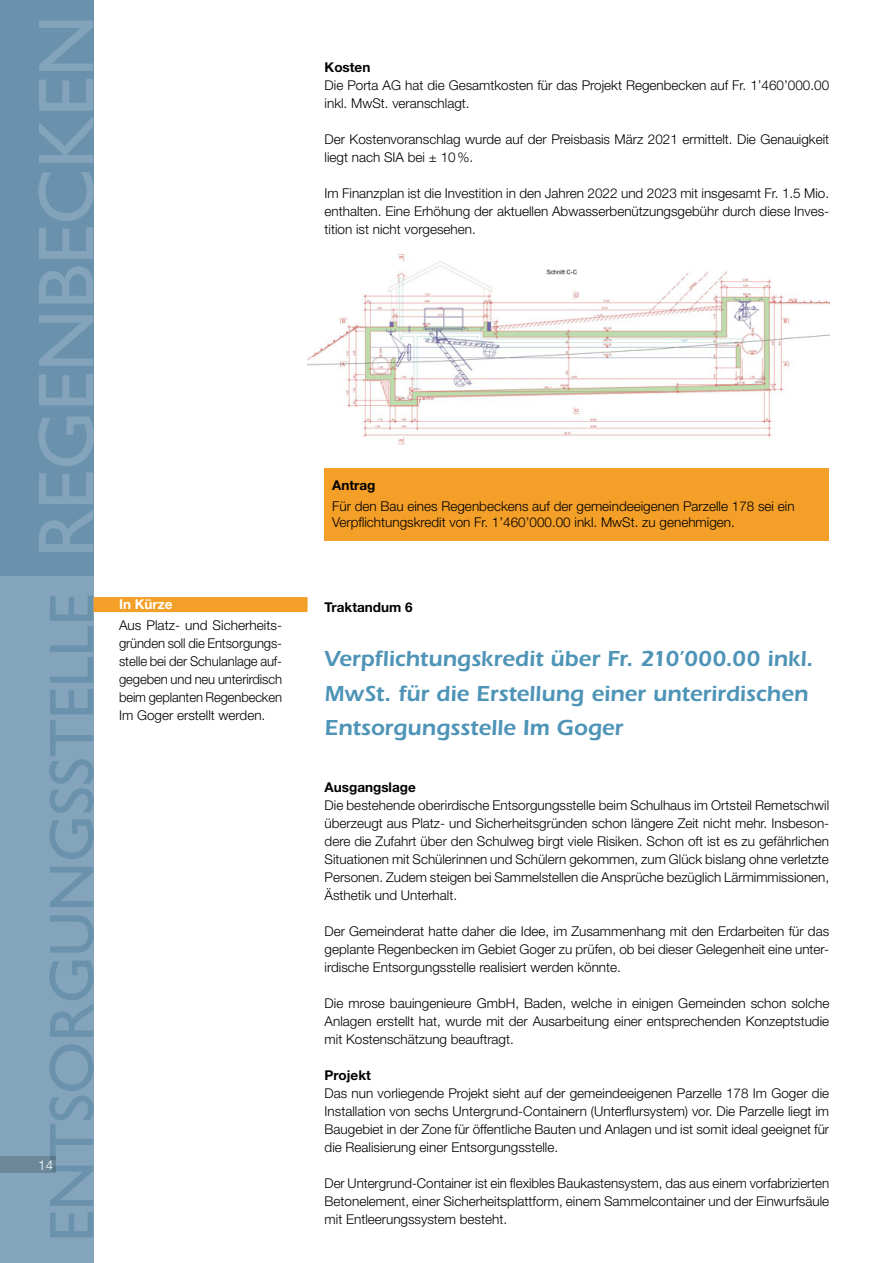
<style>
.page{position:relative;width:893px;height:1263px;background:#fff}
.page>*{position:absolute;margin:0;border:0;box-sizing:border-box;transform-origin:0 0}
.t1{font:79.5px "Gill Sans";letter-spacing:-.005em;color:#83a4bb}
.t2{font:63.3px "Gill Sans";letter-spacing:-.005em;color:#6b92ac}
.t3{font:600 22.5px/34.5px "Itc Eras";letter-spacing:-.005em;color:#4e94b7}
.t4{font:300 13.5px/18px "Helvetica Neue";color:#000;text-align:justify}
.t5{font:700 13.5px "Helvetica Neue";color:#000}
.t6{font:700 13.5px "Helvetica Neue";color:#fff}
.t7{font:300 13.5px "Helvetica Neue";color:#fff}
</style>
<div class="page">
<div style="left:0;top:0;width:94px;height:576px;background:#6b92ac"></div>
<div style="left:0;top:576px;width:93px;height:687px;background:#83a4bb"></div>
<div style="left:0;top:1156px;width:56px;height:17px;background:#6c879a"></div>
<img style="left:308px;top:253px;width:521px;height:192px">
<div style="left:325px;top:468px;width:504px;height:72px;background:#f49f28"></div>
<div style="left:94px;top:597px;width:214px;height:15px;background:#f49f28"></div>
<h1 class="t1" style="left:21px;top:558px;width:545px;rotate:-90deg">REGENBECKEN</h1>
<h2 class="t2" style="left:36px;top:1242px;width:650px;rotate:-90deg">ENTSORGUNGSSTELLE</h2>
<p class="t7" style="left:38px;top:1157px;width:17px">14</p>
<p class="t6" style="left:119px;top:596px;width:55px">In Kürze</p>
<p class="t4" style="left:119px;top:616px;width:165px">Aus Platz- und Sicherheits&shy;gründen soll die Entsorgungs&shy;stelle bei der Schulanlage auf&shy;gegeben und neu unterirdisch beim geplanten Regenbecken Im Goger erstellt werden.</p>
<p class="t5" style="left:325px;top:59px;width:47px">Kosten</p>
<p class="t4" style="left:325px;top:76px;width:506px">Die Porta AG hat die Gesamtkosten für das Projekt Regenbecken auf Fr. 1’460’000.00 inkl. MwSt. veranschlagt.</p>
<p class="t4" style="left:325px;top:130px;width:506px">Der Kostenvoranschlag wurde auf der Preisbasis März 2021 ermittelt. Die Genauigkeit liegt nach SIA bei ± 10%.</p>
<p class="t4" style="left:325px;top:184px;width:506px">Im Finanzplan ist die Investition in den Jahren 2022 und 2023 mit insgesamt Fr. 1.5 Mio. enthalten. Eine Erhöhung der aktuellen Abwasserbenützungsgebühr durch diese Inves&shy;tition ist nicht vorgesehen.</p>
<p class="t5" style="left:332px;top:477px;width:45px">Antrag</p>
<p class="t4" style="left:332px;top:497px;width:464px;line-height:16.2px">Für den Bau eines Regenbeckens auf der gemeindeeigenen Parzelle 178 sei ein<br>Verpflichtungskredit von Fr. 1’460’000.00 inkl. MwSt. zu genehmigen.</p>
<p class="t5" style="left:325px;top:599px;width:90px">Traktandum 6</p>
<h3 class="t3" style="left:325px;top:641px;width:490px">Verpflichtungskredit über Fr. 210’000.00 inkl.<br>MwSt. für die Erstellung einer unterirdischen<br>Entsorgungsstelle Im Goger</h3>
<p class="t5" style="left:325px;top:779px;width:93px">Ausgangslage</p>
<p class="t4" style="left:325px;top:796px;width:506px">Die bestehende oberirdische Entsorgungsstelle beim Schulhaus im Ortsteil Remetschwil überzeugt aus Platz- und Sicherheitsgründen schon längere Zeit nicht mehr. Insbeson&shy;dere die Zufahrt über den Schulweg birgt viele Risiken. Schon oft ist es zu gefährlichen Situationen mit Schülerinnen und Schülern gekommen, zum Glück bislang ohne verletzte Personen. Zudem steigen bei Sammelstellen die Ansprüche bezüglich Lärmimmissionen, Ästhetik und Unterhalt.</p>
<p class="t4" style="left:325px;top:922px;width:506px">Der Gemeinderat hatte daher die Idee, im Zusammenhang mit den Erdarbeiten für das geplante Regenbecken im Gebiet Goger zu prüfen, ob bei dieser Gelegenheit eine unter&shy;irdische Entsorgungsstelle realisiert werden könnte.</p>
<p class="t4" style="left:325px;top:994px;width:506px">Die mrose bauingenieure GmbH, Baden, welche in einigen Gemeinden schon solche Anlagen erstellt hat, wurde mit der Ausarbeitung einer entsprechenden Konzeptstudie mit Kostenschätzung beauftragt.</p>
<p class="t5" style="left:325px;top:1067px;width:48px">Projekt</p>
<p class="t4" style="left:325px;top:1084px;width:506px">Das nun vorliegende Projekt sieht auf der gemeindeeigenen Parzelle 178 Im Goger die Installation von sechs Untergrund-Containern (Unterflursystem) vor. Die Parzelle liegt im Baugebiet in der Zone für öffentliche Bauten und Anlagen und ist somit ideal geeignet für die Realisierung einer Entsorgungsstelle.</p>
<p class="t4" style="left:325px;top:1174px;width:506px">Der Untergrund-Container ist ein flexibles Baukastensystem, das aus einem vorfabrizierten Betonelement, einer Sicherheitsplattform, einem Sammelcontainer und der Einwurfsäule mit Entleerungssystem besteht.</p>
</div>
